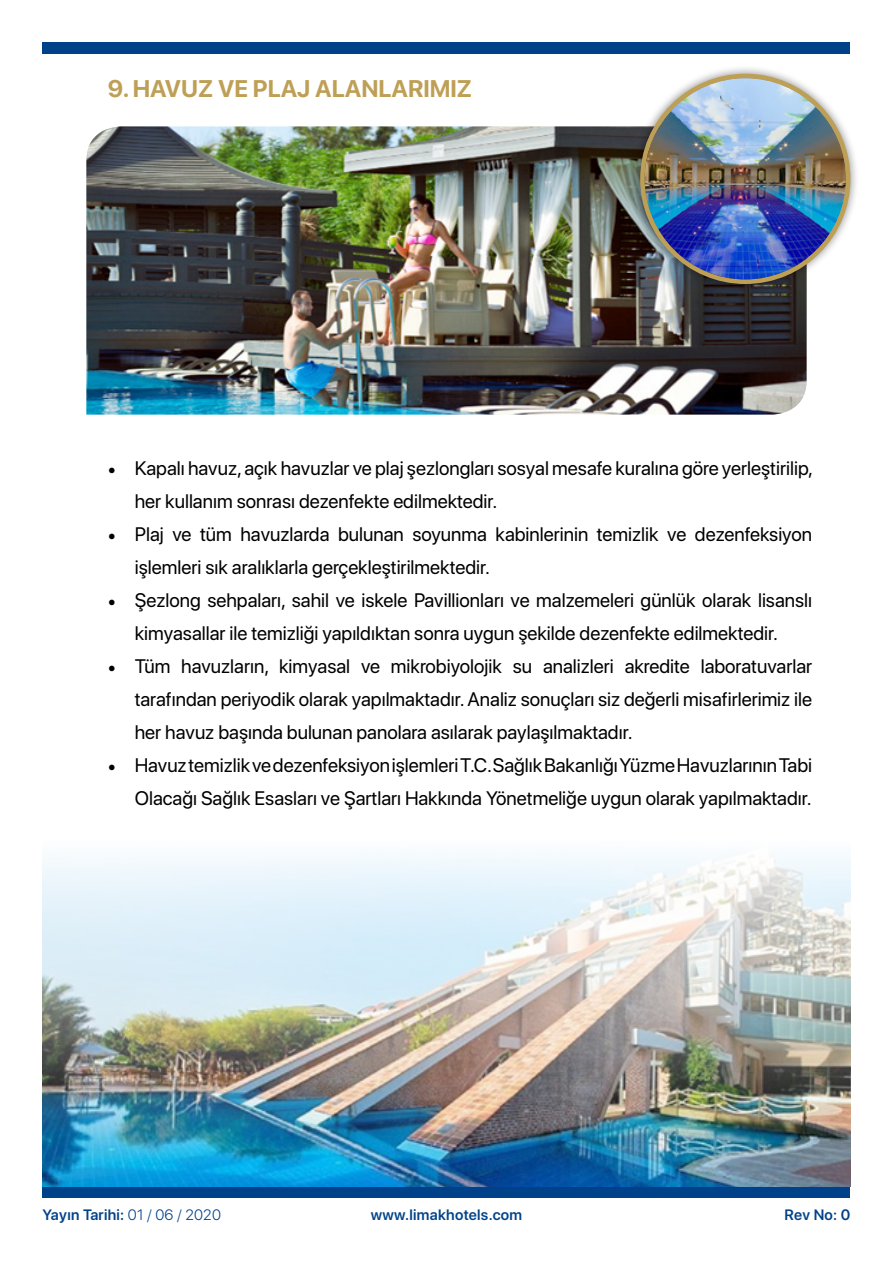
<style>
.page{position:relative;width:893px;height:1263px;background:#fff}
.page>*{position:absolute;margin:0;border:0;box-sizing:border-box;transform-origin:0 0}
.t1{font:700 24px "SF Pro Display";color:#be9f56}
.t2{font:19.5px/33px "SF Pro Display";color:#000}
.t3{font:600 15px "SF Pro Display";letter-spacing:.02em;color:#004289}
.s1{font-family:"Minion Pro";font-size:21px}
.s2{font-weight:300}
</style>
<div class="page">
<div style="left:43px;top:43px;width:807px;height:11px;background:#004289"></div>
<div style="left:43px;top:1186px;width:807px;height:12px;background:#004289"></div>
<img style="left:86px;top:126px;width:721px;height:289px">
<div style="left:631px;top:65px;width:229px;height:228px;background:#000;opacity:.45"></div>
<img style="left:645px;top:78px;width:201px;height:201px;border-radius:101px">
<img style="left:43px;top:856px;width:807px;height:330px">
<p class="t1" style="left:108px;top:71px;width:366px">9. HAVUZ VE PLAJ ALANLARIMIZ</p>
<p class="t2" style="left:135px;top:450px;width:680px;text-indent:-27px"><span class="s1">•</span> Kapalı havuz, açık havuzlar ve plaj şezlongları sosyal mesafe kuralına göre yerleştirilip, her kullanım sonrası dezenfekte edilmektedir.</p>
<p class="t2" style="left:135px;top:516px;width:679px;text-indent:-27px"><span class="s1">•</span> Plaj ve tüm havuzlarda bulunan soyunma kabinlerinin temizlik ve dezenfeksiyon işlemleri sık aralıklarla gerçekleştirilmektedir.</p>
<p class="t2" style="left:108px;top:582px;width:706px;text-align:center"><span class="s1">•</span> Şezlong sehpaları, sahil ve iskele Pavillionları ve malzemeleri günlük olarak lisanslı kimyasallar ile temizliği yapıldıktan sonra uygun şekilde dezenfekte edilmektedir.</p>
<p class="t2" style="left:135px;top:648px;width:679px;text-align:justify;text-indent:-27px"><span class="s1">•</span> Tüm havuzların, kimyasal ve mikrobiyolojik su analizleri akredite laboratuvarlar tarafından periyodik olarak yapılmaktadır. Analiz sonuçları siz değerli misafirlerimiz ile her havuz başında bulunan panolara asılarak paylaşılmaktadır.</p>
<p class="t2" style="left:108px;top:747px;width:706px;text-align:right"><span class="s1">•</span> Havuz temizlik ve dezenfeksiyon işlemleri T.C. Sağlık Bakanlığı Yüzme Havuzlarının Tabi<br>Olacağı Sağlık Esasları ve Şartları Hakkında Yönetmeliğe uygun olarak yapılmaktadır.</p>
<p class="t3" style="left:43px;top:1204px;width:180px">Yayın Tarihi: <span class="s2">01 / 06 / 2020</span></p>
<p class="t3" style="left:371px;top:1204px;width:153px">www.limakhotels.com</p>
<p class="t3" style="left:784px;top:1204px;width:68px">Rev No: 0</p>
</div>
